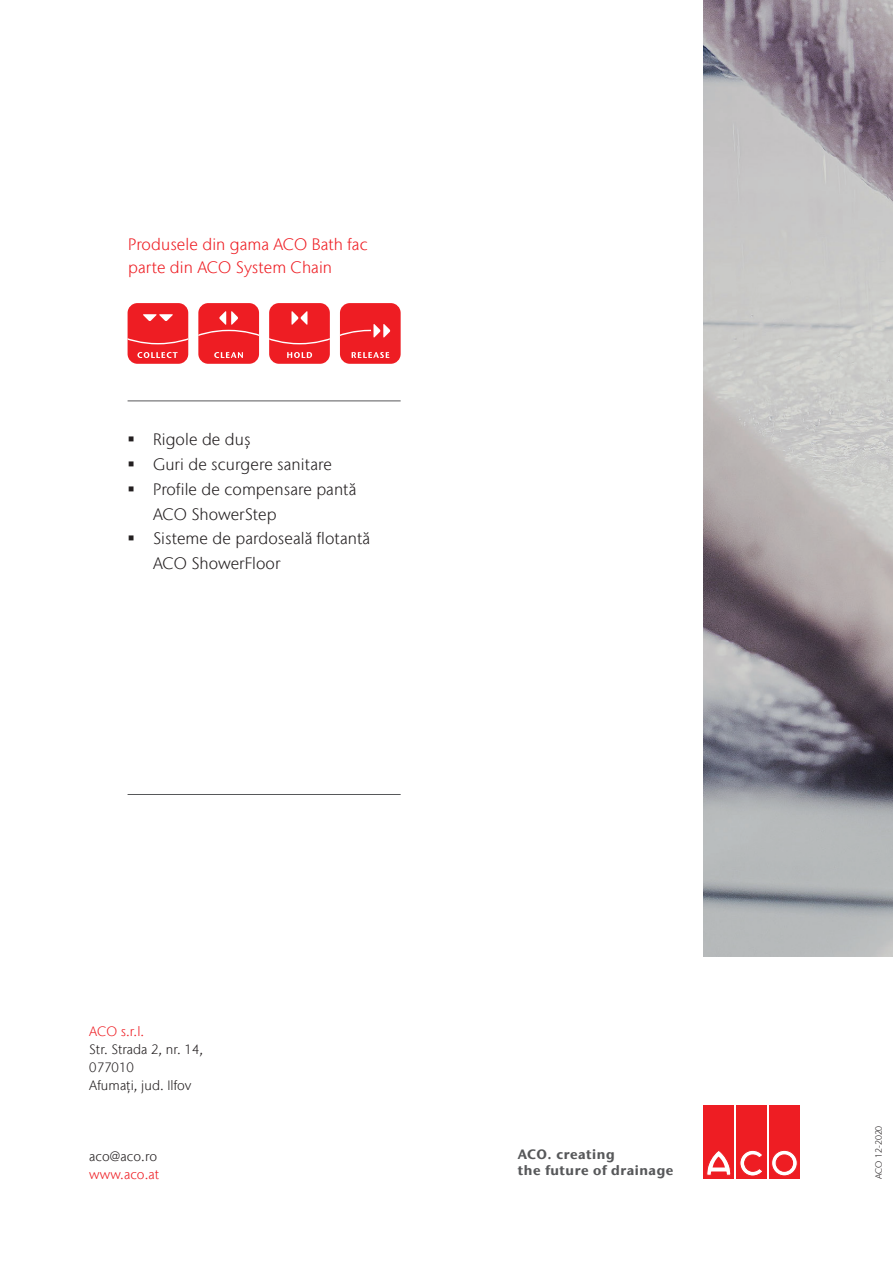
<style>
.page{position:relative;width:893px;height:1263px;background:#fff}
.page>*{position:absolute;margin:0;border:0;box-sizing:border-box;transform-origin:0 0}
.t1{font:300 16.5px/24.8px "Stone Sans IIITC Com";letter-spacing:.005em;color:#231f20}
.t2{font:300 16.5px/23.1px "Stone Sans IIITC Com";letter-spacing:.005em;color:#ee1d23}
.t3{font:300 13.5px/17.9px "Stone Sans IIITC Com";letter-spacing:.005em;color:#231f20}
.t4{font:700 13.5px/16.5px "Stone Sans IIITC Com";letter-spacing:.04em;color:#57585a}
.t5{font:300 13.5px "Stone Sans IIITC Com";letter-spacing:.005em;color:#ee1d23}
.t6{font:300 9px "Stone Sans IIITC Com";color:#231f20}
</style>
<div class="page">
<div style="left:128px;top:303px;width:60px;height:61px;background:#ee1d23;border-radius:10px"></div>
<svg style="left:128px;top:314px;width:60px;height:44px"></svg>
<div style="left:198px;top:303px;width:61px;height:61px;background:#ee1d23;border-radius:10px"></div>
<svg style="left:198px;top:311px;width:61px;height:47px"></svg>
<div style="left:269px;top:303px;width:61px;height:61px;background:#ee1d23;border-radius:10px"></div>
<svg style="left:269px;top:311px;width:61px;height:47px"></svg>
<div style="left:340px;top:303px;width:61px;height:61px;background:#ee1d23;border-radius:10px"></div>
<svg style="left:340px;top:324px;width:50px;height:34px"></svg>
<hr style="left:128px;top:401px;width:273px;height:1px;background:#57585a">
<hr style="left:128px;top:794px;width:273px;height:1px;background:#57585a">
<img style="left:704px;top:0;width:189px;height:957px">
<div style="left:704px;top:1105px;width:30px;height:74px;background:#ee1d23"></div>
<svg style="left:707px;top:1151px;width:24px;height:24px"></svg>
<div style="left:736px;top:1105px;width:31px;height:74px;background:#ee1d23"></div>
<svg style="left:740px;top:1150px;width:22px;height:26px"></svg>
<div style="left:769px;top:1105px;width:30px;height:74px;background:#ee1d23"></div>
<svg style="left:772px;top:1150px;width:25px;height:26px"></svg>
<div style="left:771px;top:1150px;width:26px;height:26px;border:1px solid #ee1d23;border-radius:50%"></div>
<div style="left:776px;top:1155px;width:17px;height:16px;background:#ee1d23;border-radius:50%"></div>
<div style="left:776px;top:1155px;width:17px;height:16px;border:1px solid #ee1d23;border-radius:50%"></div>
<p class="t2" style="left:128px;top:233px;width:241px">Produsele din gama ACO Bath fac parte din ACO System Chain</p>
<p class="t1" style="left:153px;top:427px;width:219px">Rigole de duș<br>Guri de scurgere sanitare<br>Profile de compensare pantă<br>ACO ShowerStep<br>Sisteme de pardoseală flotantă<br>ACO ShowerFloor</p>
<p class="t5" style="left:89px;top:1023px;width:56px">ACO s.r.l.</p>
<p class="t3" style="left:89px;top:1040px;width:115px">Str. Strada 2, nr. 14,<br>077010<br>Afumați, jud. Ilfov</p>
<p class="t3" style="left:89px;top:1147px;width:69px">aco@aco.ro</p>
<p class="t5" style="left:89px;top:1166px;width:71px">www.aco.at</p>
<p class="t4" style="left:518px;top:1145px;width:157px">ACO. creating<br>the future of drainage</p>
<p class="t6" style="left:873px;top:1179px;width:55px;rotate:-90deg">ACO 12-2020</p>
</div>
